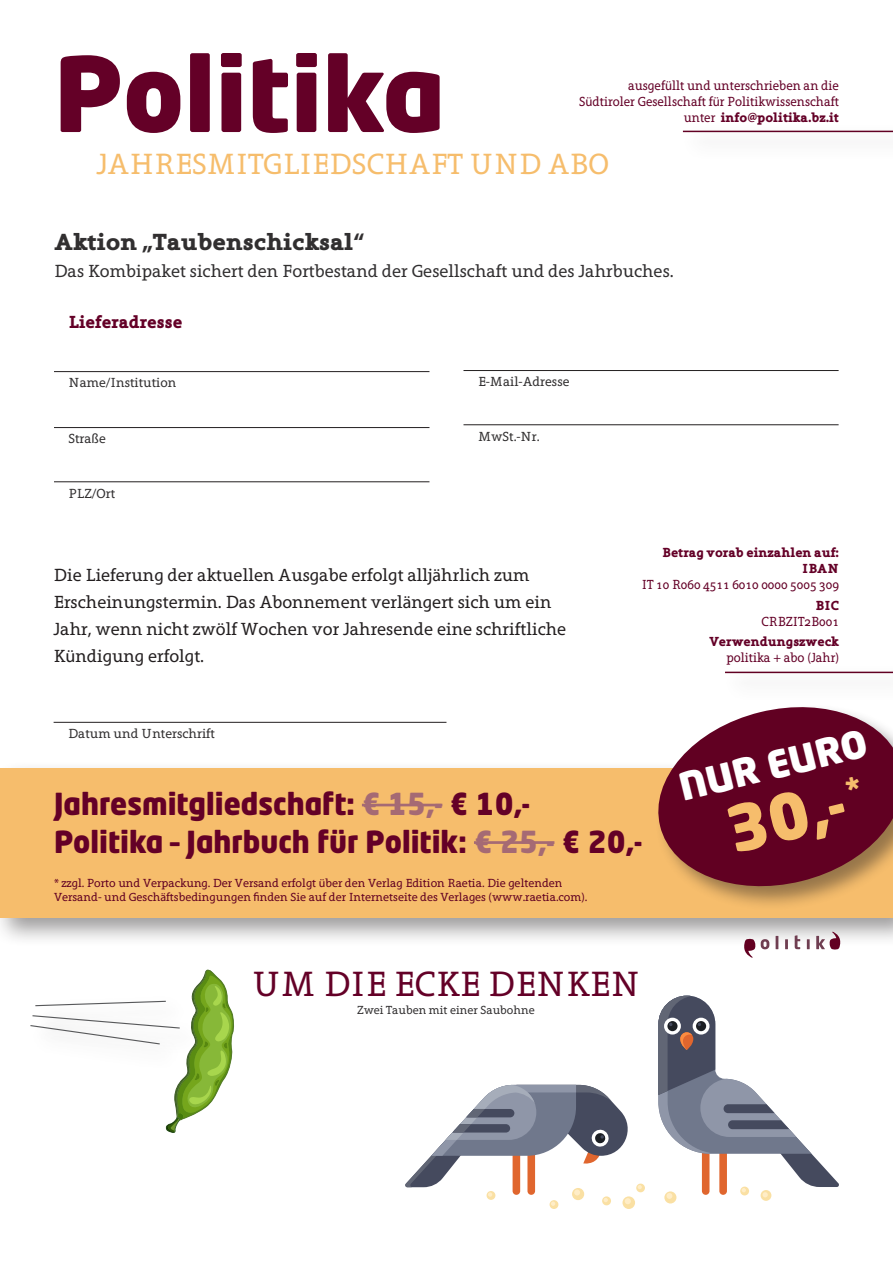
<style>
.page{position:relative;width:893px;height:1263px;background:#fff}
.page>*{position:absolute;margin:0;border:0;box-sizing:border-box;transform-origin:0 0}
.t1{font:900 102px "Neo Tech Std";color:#640027}
.t2{font:900 63px "Neo Tech Std";color:#f6bd6c}
.t3{font:900 37.5px "Neo Tech Std";color:#fff}
.t4{font:36px "Grandesign Neue Serif";color:#640027}
.t5{font:900 30px "Neo Tech Std";color:#640027;scale:.95 1}
.t6{font:30px "Grandesign Neue Serif";color:#f6bd6c}
.t7{font:700 24px "Grandesign Neue Serif";color:#312f30}
.t8{font:18px/27px "Grandesign Neue Serif";color:#231f20}
.t9{font:18px "Grandesign Neue Serif";color:#312f30}
.t10{font:700 18px "Grandesign Neue Serif";color:#640027;scale:.95 1}
.t11{font:13.5px/16.2px "Grandesign Neue Serif";color:#640027;text-align:right;scale:.95 1}
.t12{font:13.5px "Grandesign Neue Serif";color:#312f30}
.t13{font:700 13.5px "Grandesign Neue Serif";color:#640027;scale:.95 1}
.t14{font:12px/14.4px "Grandesign Neue Serif";color:#610022}
.t15{font:12px "Grandesign Neue Serif";color:#312f30}
.s1{font-weight:700}
.s2{color:#a56a74}
</style>
<div class="page">
<hr style="left:54px;top:371px;width:375px;height:1px;background:#231f20">
<hr style="left:54px;top:427px;width:375px;height:1px;background:#231f20">
<hr style="left:54px;top:481px;width:375px;height:1px;background:#231f20">
<hr style="left:463px;top:370px;width:376px;height:1px;background:#231f20">
<hr style="left:463px;top:424px;width:376px;height:1px;background:#231f20">
<div style="left:0;top:760px;width:893px;height:187px;background:#231f20;opacity:.45"></div>
<div style="left:0;top:768px;width:893px;height:150px;background:#f6bd6c"></div>
<div style="left:655px;top:704px;width:238px;height:207px;background:#231f20;opacity:.45"></div>
<svg style="left:649px;top:704px;width:244px;height:193px;fill:#610022"></svg>
<hr style="left:362px;top:804px;width:80px;height:2px;background:#a56a74">
<hr style="left:474px;top:841px;width:80px;height:3px;background:#a56a74">
<hr style="left:54px;top:722px;width:392px;height:1px;background:#231f20">
<svg style="left:785px;top:939px;width:3px;height:10px"></svg>
<svg style="left:807px;top:939px;width:3px;height:10px"></svg>
<svg style="left:776px;top:936px;width:2px;height:13px"></svg>
<svg style="left:744px;top:939px;width:25px;height:19px"></svg>
<svg style="left:816px;top:932px;width:24px;height:17px"></svg>
<svg style="left:795px;top:935px;width:5px;height:14px"></svg>
<div style="left:678px;top:123px;width:215px;height:38px;background:#fbfbfb"></div>
<hr style="left:683px;top:131px;width:210px;height:1px;background:#610022">
<div style="left:720px;top:663px;width:173px;height:39px;background:#fbfbfb"></div>
<hr style="left:725px;top:672px;width:168px;height:1px;background:#610022">
<div style="left:664px;top:1191px;width:12px;height:12px;background:#fae0a3;border-radius:50%"></div>
<div style="left:550px;top:1200px;width:8px;height:9px;background:#fae0a3;border-radius:50%"></div>
<svg style="left:622px;top:1196px;width:13px;height:13px"></svg>
<div style="left:636px;top:1183px;width:9px;height:9px;background:#fae0a3;border-radius:50%"></div>
<div style="left:761px;top:1190px;width:10px;height:11px;background:#fae0a3;border-radius:50%"></div>
<svg style="left:405px;top:1085px;width:237px;height:121px"></svg>
<svg style="left:658px;top:996px;width:181px;height:203px"></svg>
<svg style="left:30px;top:969px;width:204px;height:164px"></svg>
<svg style="left:844px;top:776px;width:16px;height:15px"></svg>
<p class="t1" style="left:54px;top:27px;width:393px">Politika</p>
<p class="t6" style="left:97px;top:147px;width:514px">JAHRESMITGLIEDSCHAFT UND ABO</p>
<p class="t11" style="left:579px;top:77px;width:275px">ausgefüllt und unterschrieben an die<br>Südtiroler Gesellschaft für Politikwissenschaft unter <span class="s1">info@politika.bz.it</span></p>
<p class="t7" style="left:54px;top:228px;width:312px">Aktion „Taubenschicksal“</p>
<p class="t9" style="left:54px;top:260px;width:621px">Das Kombipaket sichert den Fortbestand der Gesellschaft und des Jahrbuches.</p>
<p class="t10" style="left:69px;top:311px;width:121px">Lieferadresse</p>
<p class="t12" style="left:69px;top:375px;width:109px">Name/Institution</p>
<p class="t12" style="left:69px;top:431px;width:39px">Straße</p>
<p class="t12" style="left:69px;top:485px;width:48px">PLZ/Ort</p>
<p class="t12" style="left:478px;top:374px;width:93px">E-Mail-Adresse</p>
<p class="t12" style="left:478px;top:428px;width:63px">MwSt.-Nr.</p>
<p class="t8" style="left:54px;top:561px;width:514px">Die Lieferung der aktuellen Ausgabe erfolgt alljährlich zum Erscheinungstermin. Das Abonnement verlängert sich um ein Jahr, wenn nicht zwölf Wochen vor Jahresende eine schriftliche Kündigung erfolgt.</p>
<p class="t13" style="left:662px;top:544px;width:188px">Betrag vorab einzahlen auf:</p>
<p class="t13" style="left:802px;top:561px;width:40px">IBAN</p>
<p class="t11" style="left:642px;top:577px;width:209px">IT 10 R060 4511 6010 0000 5005 309</p>
<p class="t13" style="left:816px;top:597px;width:26px">BIC</p>
<p class="t11" style="left:761px;top:613px;width:83px">CRBZIT2B001</p>
<p class="t13" style="left:709px;top:634px;width:138px">Verwendungszweck</p>
<p class="t11" style="left:726px;top:650px;width:120px">politika + abo (Jahr)</p>
<p class="t12" style="left:68px;top:726px;width:148px">Datum und Unterschrift</p>
<p class="t5" style="left:54px;top:784px;width:503px">Jahresmitgliedschaft: <span class="s2">€ 15,-</span> € 10,-</p>
<p class="t5" style="left:54px;top:822px;width:620px">Politika – Jahrbuch für Politik: <span class="s2">€ 25,-</span> € 20,-</p>
<p class="t14" style="left:54px;top:876px;width:535px">* zzgl. Porto und Verpackung. Der Versand erfolgt über den Verlag Edition Raetia. Die geltenden<br>Versand- und Geschäftsbedingungen finden Sie auf der Internetseite des Verlages (www.raetia.com).</p>
<p class="t4" style="left:251px;top:963px;width:390px">UM DIE ECKE DENKEN</p>
<p class="t15" style="left:357px;top:1003px;width:179px">Zwei Tauben mit einer Saubohne</p>
<p class="t3" style="left:674px;top:764px;width:194px;rotate:-14deg">NUR EURO</p>
<p class="t2" style="left:717px;top:792px;width:122px;rotate:-14deg">30,-</p>
</div>
